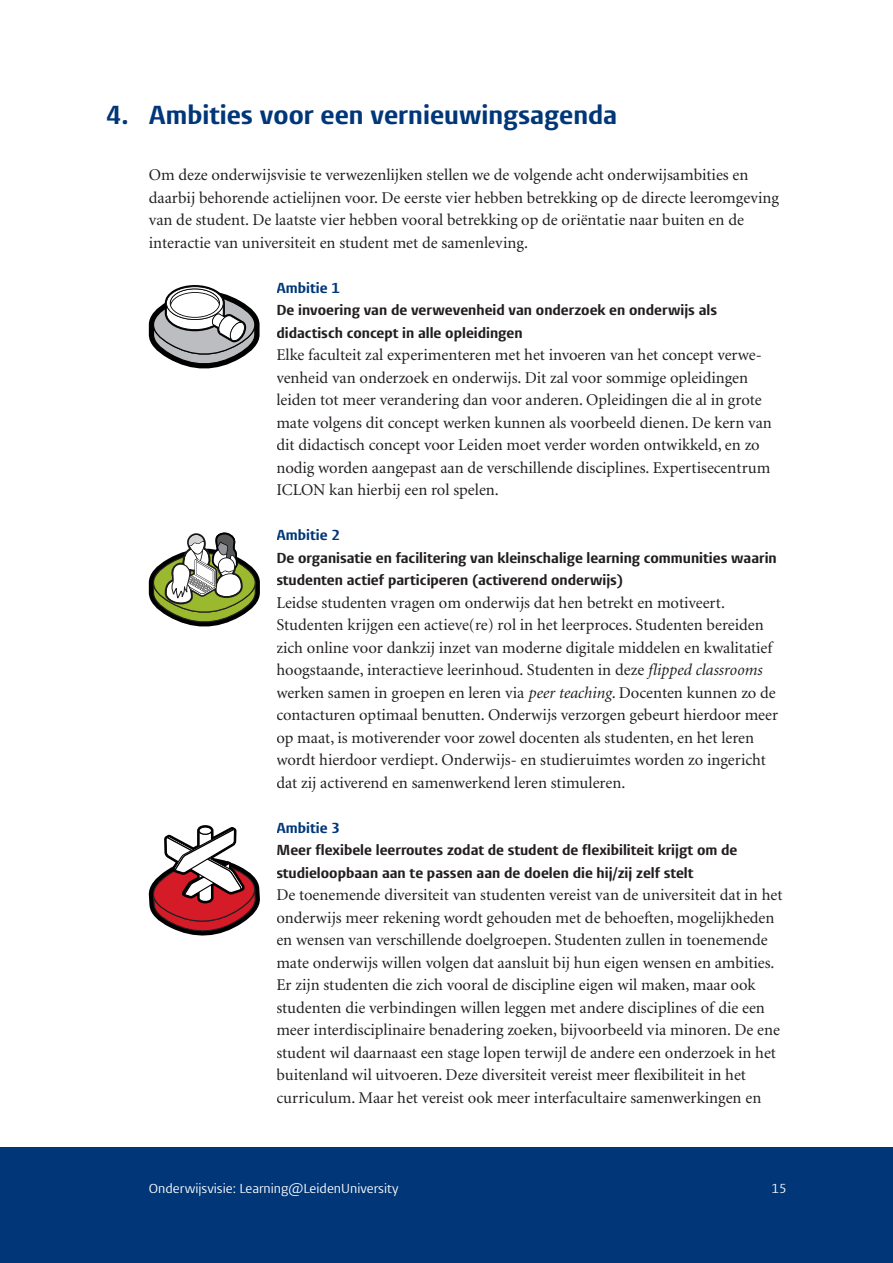
<style>
.page{position:relative;width:893px;height:1263px;background:#fff}
.page>*{position:absolute;margin:0;border:0;box-sizing:border-box;transform-origin:0 0}
.t1{font:300 27px "Vestula";color:#013778}
.t2{font:16.5px/22.5px "Minion";color:#231f20}
.t3{font:300 15px/22.5px "Vestula";color:#231f20}
.t4{font:300 15px "Vestula";color:#013778}
.t5{font:13.5px "Vestula";color:#fff}
.s1{font-style:italic}
</style>
<div class="page">
<div style="left:0;top:1148px;width:893px;height:115px;background:#013778"></div>
<svg style="left:149px;top:285px;width:111px;height:84px"></svg>
<svg style="left:149px;top:532px;width:111px;height:95px"></svg>
<svg style="left:149px;top:825px;width:111px;height:111px"></svg>
<h1 class="t1" style="left:106px;top:102px;width:512px">4. Ambities voor een vernieuwingsagenda</h1>
<p class="t2" style="left:149px;top:165px;width:632px">Om deze onderwijsvisie te verwezenlijken stellen we de volgende acht onderwijsambities en daarbij behorende actielijnen voor. De eerste vier hebben betrekking op de directe leeromgeving van de student. De laatste vier hebben vooral betrekking op de oriëntatie naar buiten en de interactie van universiteit en student met de samenleving.</p>
<p class="t4" style="left:276px;top:280px;width:65px">Ambitie 1</p>
<p class="t3" style="left:276px;top:299px;width:442px">De invoering van de verwevenheid van onderzoek en onderwijs als didactisch concept in alle opleidingen</p>
<p class="t2" style="left:276px;top:345px;width:497px">Elke faculteit zal experimenteren met het invoeren van het concept verwe&shy;venheid van onderzoek en onderwijs. Dit zal voor sommige opleidingen leiden tot meer verandering dan voor anderen. Opleidingen die al in grote mate volgens dit concept werken kunnen als voorbeeld dienen. De kern van dit didactisch concept voor Leiden moet verder worden ontwikkeld, en zo nodig worden aangepast aan de verschillende disciplines. Expertisecentrum ICLON kan hierbij een rol spelen.</p>
<p class="t4" style="left:276px;top:528px;width:65px">Ambitie 2</p>
<p class="t3" style="left:276px;top:547px;width:502px">De organisatie en facilitering van kleinschalige learning communities waarin studenten actief participeren (activerend onderwijs)</p>
<p class="t2" style="left:276px;top:592px;width:503px">Leidse studenten vragen om onderwijs dat hen betrekt en motiveert.<br>Studenten krijgen een actieve(re) rol in het leerproces. Studenten bereiden zich online voor dankzij inzet van moderne digitale middelen en kwalitatief hoogstaande, interactieve leerinhoud. Studenten in deze <span class="s1">flipped classrooms </span>werken samen in groepen en leren via <span class="s1">peer teaching</span>. Docenten kunnen zo de contacturen optimaal benutten. Onderwijs verzorgen gebeurt hierdoor meer op maat, is motiverender voor zowel docenten als studenten, en het leren wordt hierdoor verdiept. Onderwijs- en studieruimtes worden zo ingericht dat zij activerend en samenwerkend leren stimuleren.</p>
<p class="t4" style="left:276px;top:820px;width:65px">Ambitie 3</p>
<p class="t3" style="left:276px;top:839px;width:463px">Meer flexibele leerroutes zodat de student de flexibiliteit krijgt om de studieloopbaan aan te passen aan de doelen die hij/zij zelf stelt</p>
<p class="t2" style="left:276px;top:885px;width:508px">De toenemende diversiteit van studenten vereist van de universiteit dat in het onderwijs meer rekening wordt gehouden met de behoeften, mogelijkheden en wensen van verschillende doelgroepen. Studenten zullen in toenemende mate onderwijs willen volgen dat aansluit bij hun eigen wensen en ambities.<br>Er zijn studenten die zich vooral de discipline eigen wil maken, maar ook studenten die verbindingen willen leggen met andere disciplines of die een meer interdisciplinaire benadering zoeken, bijvoorbeeld via minoren. De ene student wil daarnaast een stage lopen terwijl de andere een onderzoek in het buitenland wil uitvoeren. Deze diversiteit vereist meer flexibiliteit in het curriculum. Maar het vereist ook meer interfacultaire samenwerkingen en</p>
<p class="t5" style="left:149px;top:1181px;width:251px">Onderwijsvisie: Learning@LeidenUniversity</p>
<p class="t5" style="left:771px;top:1181px;width:17px">15</p>
</div>
